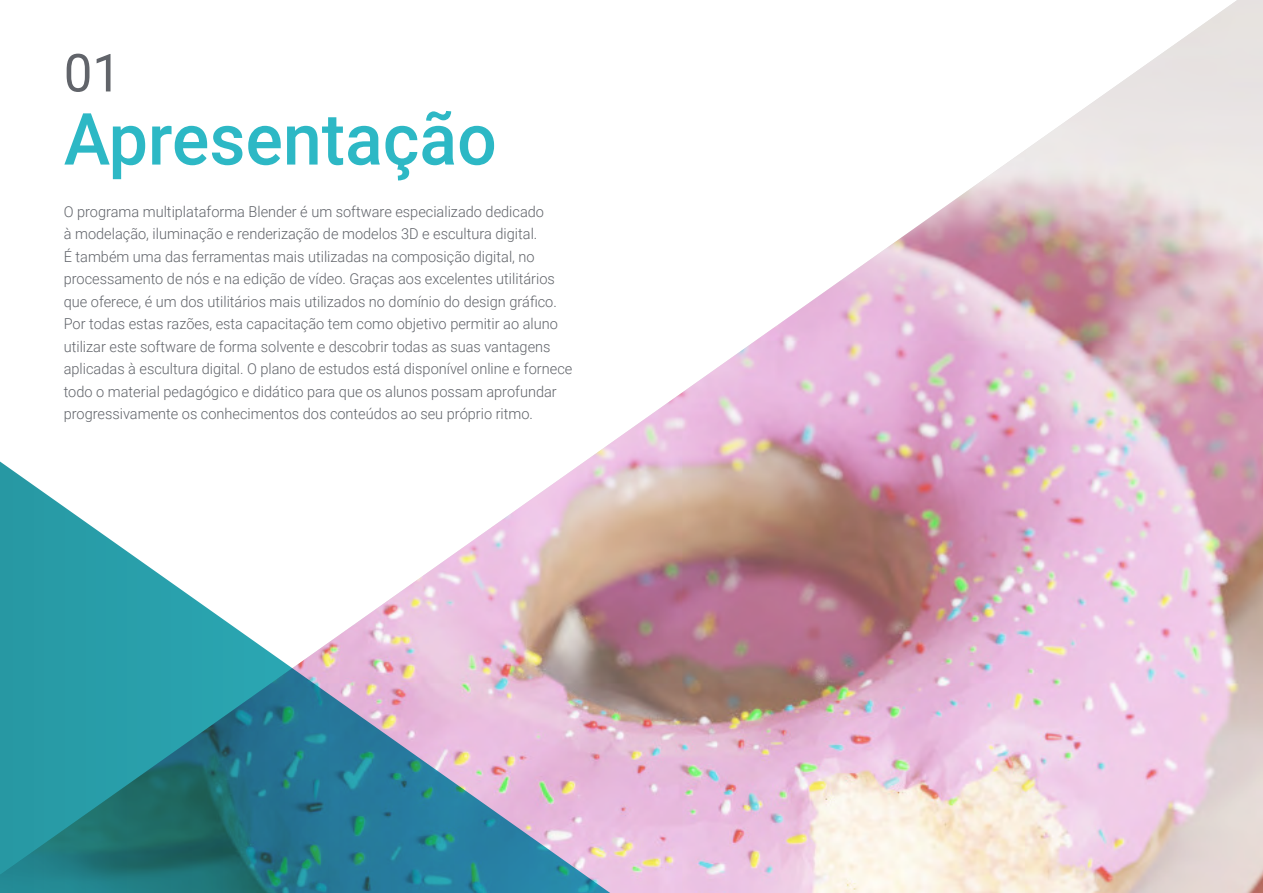
<style>
.page{position:relative;width:1263px;height:893px;background:#fff}
.page>*{position:absolute;margin:0;border:0;box-sizing:border-box;transform-origin:0 0}
.t1{font:500 72px "Roboto";color:#2db8c5}
.t2{font:52.5px "Roboto";color:#61646a}
.t3{font:300 15px/22.5px "Roboto";color:#61646a}
</style>
<div class="page">
<img style="left:607px;top:0;width:656px;height:893px">
<svg style="left:0;top:446px;width:640px;height:447px"></svg>
<h2 class="t2" style="left:64px;top:36px;width:59px">01</h2>
<h1 class="t1" style="left:64px;top:89px;width:435px">Apresentação</h1>
<p class="t3" style="left:64px;top:200px;width:510px">O programa multiplataforma Blender é um software especializado dedicado<br>à modelação, iluminação e renderização de modelos 3D e escultura digital.<br>É também uma das ferramentas mais utilizadas na composição digital, no processamento de nós e na edição de vídeo. Graças aos excelentes utilitários que oferece, é um dos utilitários mais utilizados no domínio do design gráfico.<br>Por todas estas razões, esta capacitação tem como objetivo permitir ao aluno utilizar este software de forma solvente e descobrir todas as suas vantagens aplicadas à escultura digital. O plano de estudos está disponível online e fornece todo o material pedagógico e didático para que os alunos possam aprofundar progressivamente os conhecimentos dos conteúdos ao seu próprio ritmo.</p>
</div>
